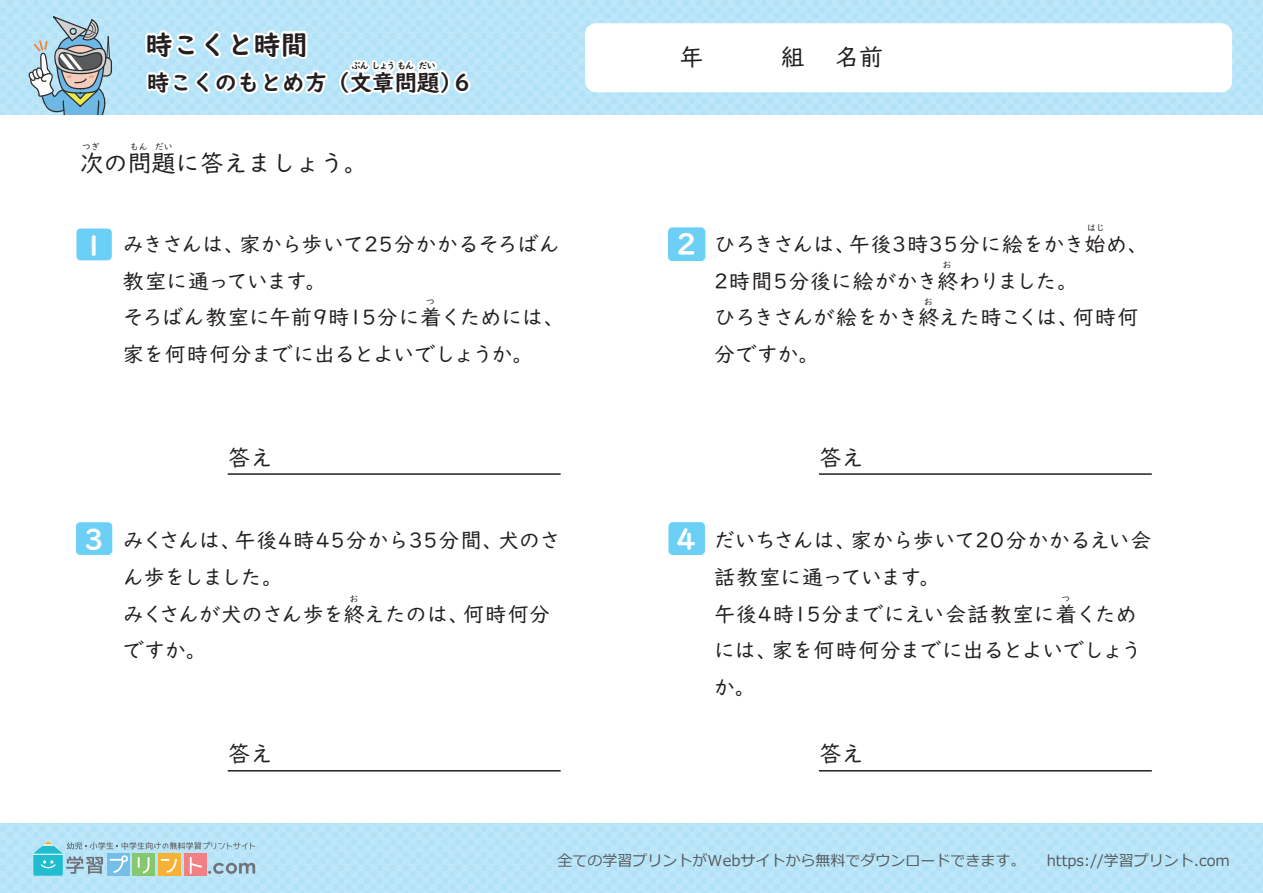
<style>
.page{position:relative;width:1263px;height:893px;background:#fff}
.page>*{position:absolute;margin:0;border:0;box-sizing:border-box;transform-origin:0 0}
.t1{font:29.1px "UD Digi Kyokasho NP B";color:#fff}
.t2{font:28.35px "UD Digi Kyokasho NP B";color:#fff}
.t3{font:28.2px "UD Digi Kyokasho NP B";color:#fff}
.t4{font:27.45px "UD Digi Kyokasho NP B";color:#fff}
.t5{font:27px "UD Digi Kyokasho NP B";color:#231f20}
.t6{font:24px "UD Digi Kyokasho NP R";color:#231f20}
.t7{font:22.5px "UD Digi Kyokasho NP B";color:#231f20}
.t8{font:22.5px "UD Digi Kyokasho NP R";color:#231f20}
.t9{font:21px/36.8px "UD Digi Kyokasho NP R";letter-spacing:-.01em;color:#231f20}
.t10{font:15px "Meiryo";color:#56595b}
.t11{font:9px "UD Digi Kyokasho NP R";letter-spacing:.005em;color:#231f20}
.t12{font:9px "UD Digi Kyokasho NP B";letter-spacing:-.055em;color:#231f20}
</style>
<div class="page">
<div style="left:0;top:0;width:1263px;height:114px;background:#bde6f9"></div>
<div style="left:0;top:823px;width:1263px;height:70px;background:#bde6f9"></div>
<div style="left:585px;top:23px;width:647px;height:69px;background:#fff;border-radius:11px"></div>
<svg style="left:33px;top:841px;width:222px;height:35px"></svg>
<svg style="left:28px;top:16px;width:84px;height:98px"></svg>
<div style="left:76px;top:229px;width:36px;height:31px;background:#6bcff6;border-radius:4px"></div>
<div style="left:76px;top:522px;width:36px;height:33px;background:#6bcff6;border-radius:4px"></div>
<div style="left:668px;top:227px;width:37px;height:34px;background:#6bcff6;border-radius:4px"></div>
<div style="left:668px;top:522px;width:37px;height:33px;background:#6bcff6;border-radius:4px"></div>
<hr style="left:228px;top:473px;width:333px;height:2px;background:#231f20">
<hr style="left:228px;top:770px;width:333px;height:1px;background:#231f20">
<hr style="left:819px;top:473px;width:333px;height:2px;background:#231f20">
<hr style="left:819px;top:770px;width:333px;height:1px;background:#231f20">
<svg style="left:142px;top:0;width:332px;height:115px"></svg>
<p class="t5" style="left:146px;top:29px;width:163px">時こくと時間</p>
<p class="t7" style="left:147px;top:69px;width:316px">時こくのもとめ方（文章問題）</p>
<p class="t12" style="left:351px;top:61px;width:86px">ぶんしょうもんだい</p>
<p class="t7" style="left:454px;top:69px;width:17px">6</p>
<p class="t11" style="left:82px;top:141px;width:19px">つぎ</p>
<p class="t11" style="left:130px;top:141px;width:45px">もん だい</p>
<p class="t6" style="left:80px;top:149px;width:289px">次の問題に答えましょう。</p>
<h3 class="t4" style="left:84px;top:229px;width:21px">1</h3>
<p class="t9" style="left:123px;top:226px;width:444px">みきさんは、家から歩いて25分かかるそろばん教室に通っています。<br>そろばん教室に午前9時15分に着くためには、家を何時何分までに出るとよいでしょうか。</p>
<p class="t11" style="left:426px;top:296px;width:10px">つ</p>
<p class="t8" style="left:228px;top:444px;width:46px">答え</p>
<h3 class="t3" style="left:84px;top:522px;width:21px">3</h3>
<p class="t9" style="left:123px;top:522px;width:439px">みくさんは、午後4時45分から35分間、犬のさん歩をしました。<br>みくさんが犬のさん歩を終えたのは、何時何分ですか。</p>
<p class="t11" style="left:349px;top:594px;width:10px">お</p>
<p class="t8" style="left:228px;top:741px;width:46px">答え</p>
<p class="t6" style="left:680px;top:43px;width:25px">年</p>
<p class="t6" style="left:781px;top:43px;width:25px">組</p>
<p class="t6" style="left:835px;top:43px;width:49px">名前</p>
<h1 class="t1" style="left:676px;top:226px;width:22px">2</h1>
<p class="t11" style="left:1087px;top:222px;width:19px">はじ</p>
<p class="t9" style="left:714px;top:226px;width:436px">ひろきさんは、午後3時35分に絵をかき始め、<br>2時間5分後に絵がかき終わりました。<br>ひろきさんが絵をかき終えた時こくは、何時何分ですか。</p>
<p class="t11" style="left:942px;top:260px;width:10px">お</p>
<p class="t11" style="left:924px;top:296px;width:10px">お</p>
<p class="t8" style="left:819px;top:444px;width:46px">答え</p>
<h2 class="t2" style="left:676px;top:522px;width:22px">4</h2>
<p class="t9" style="left:714px;top:522px;width:439px">だいちさんは、家から歩いて20分かかるえい会話教室に通っています。<br>午後4時15分までにえい会話教室に着くためには、家を何時何分までに出るとよいでしょうか。</p>
<p class="t11" style="left:1061px;top:593px;width:10px">つ</p>
<p class="t8" style="left:819px;top:741px;width:46px">答え</p>
<p class="t10" style="left:558px;top:850px;width:469px">全ての学習プリントがWebサイトから無料でダウンロードできます。</p>
<p class="t10" style="left:1047px;top:850px;width:185px">https://学習プリント.com</p>
</div>
